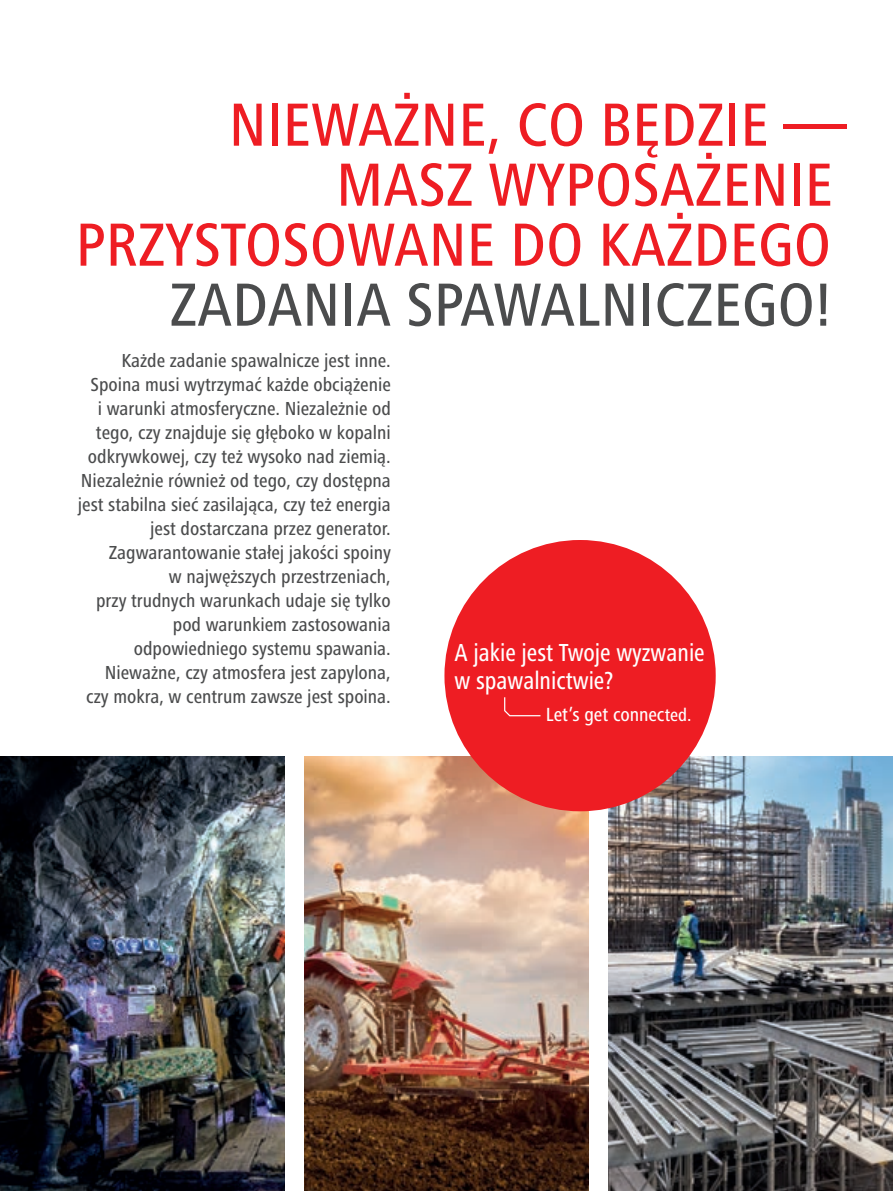
<style>
.page{position:relative;width:893px;height:1191px;background:#fff}
.page>*{position:absolute;margin:0;border:0;box-sizing:border-box;transform-origin:0 0}
.t1{font:500 condensed 63px/60px "Frutiger Next LTW1 G";color:#ee1d23;text-align:right}
.t2{font:500 condensed 63px "Frutiger Next LTW1 G";color:#4b4c4d}
.t3{font:500 condensed 25.5px/28.5px "Frutiger Next LTW1 G";color:#fff;scale:.94 1}
.t4{font:500 condensed 19.65px "Frutiger Next LTW1 G";letter-spacing:-.005em;color:#fff}
.t5{font:500 condensed 19.5px/24px "Frutiger Next LTW1 G";color:#4b4c4d;text-align:right}
.s1{font-size:18.45px}
</style>
<div class="page">
<img style="left:0;top:756px;width:285px;height:435px">
<img style="left:304px;top:756px;width:285px;height:435px">
<img style="left:608px;top:756px;width:285px;height:435px">
<div style="left:444px;top:540px;width:272px;height:271px;background:#ee1d23;border-radius:50%"></div>
<svg style="left:504px;top:697px;width:37px;height:20px"></svg>
<h1 class="t1" style="left:75px;top:95px;width:773px">NIEWAŻNE, CO BĘDZIE —<br>MASZ WYPOSAŻENIE<br>PRZYSTOSOWANE DO KAŻDEGO</h1>
<h1 class="t2" style="left:170px;top:269px;width:664px">ZADANIA SPAWALNICZEGO!</h1>
<p class="t5" style="left:78px;top:348px;width:315px">Każde zadanie spawalnicze jest inne.<br>Spoina musi wytrzymać każde obciążenie<br>i warunki atmosferyczne. Niezależnie od tego, czy znajduje się głęboko w kopalni odkrywkowej, czy też wysoko nad ziemią.<br>Niezależnie również od tego, czy dostępna jest stabilna sieć zasilająca, czy też energia jest dostarczana przez generator.<br>Zagwarantowanie stałej jakości spoiny<br>w najwęższych przestrzeniach,<br>przy trudnych warunkach udaje się tylko pod warunkiem zastosowania odpowiedniego systemu spawania.<br>Nieważne, czy atmosfera jest zapylona, czy mokra, w centrum zawsze jest spoina.</p>
<h2 class="t3" style="left:455px;top:638px;width:268px">A jakie jest Twoje wyzwanie w spawalnictwie?</h2>
<p class="t4" style="left:546px;top:703px;width:147px">Let’s get connec<span class="s1">ted.</span></p>
</div>
